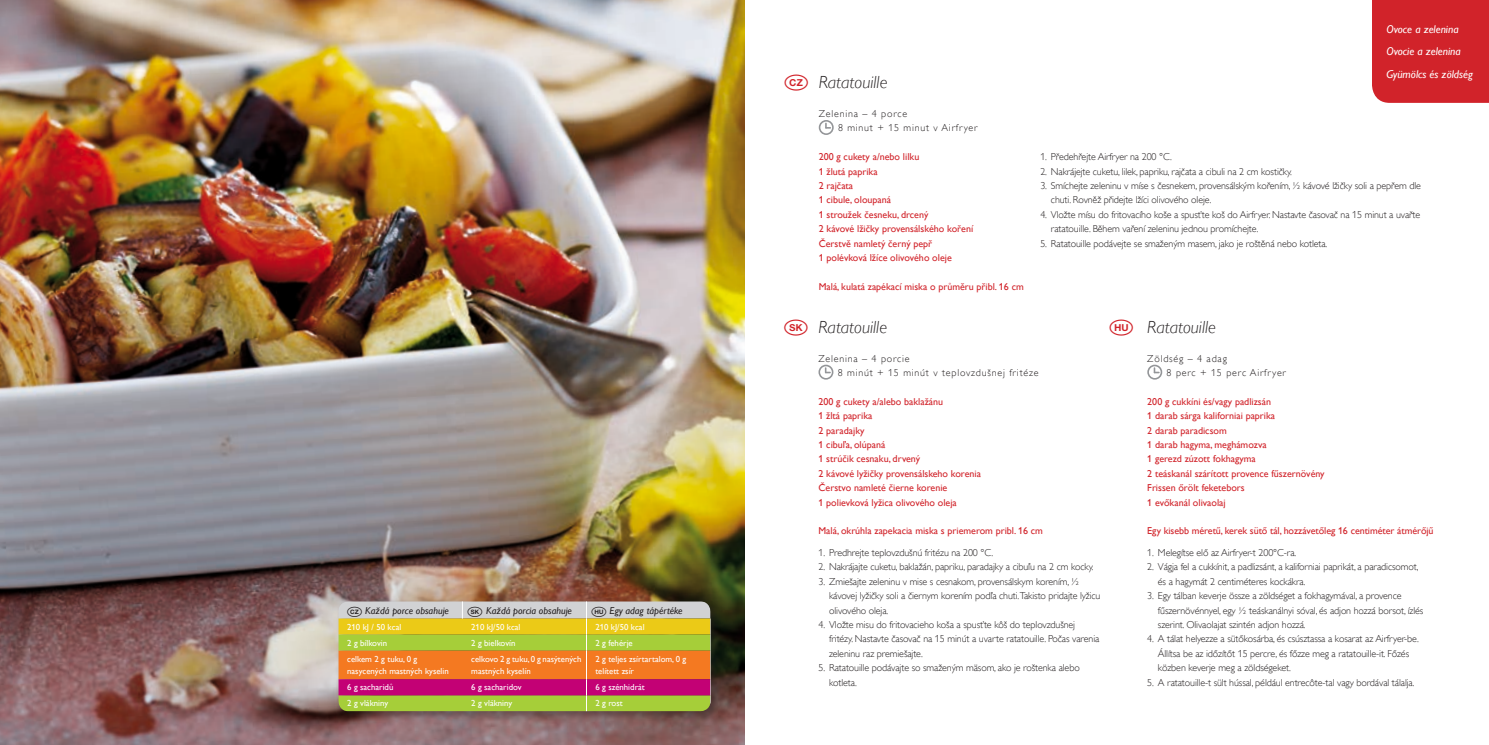
<style>
.page{position:relative;width:1489px;height:745px;background:#fff}
.page>*{position:absolute;margin:0;border:0;box-sizing:border-box;transform-origin:0 0}
.Kop___Gerecht{font:italic 17.5px "Gill Sans Alt One WGL Light";color:#231f20}
.RB-hoek_3x{font:italic 11.25px "Gill Sans Alt One WGL";color:#fff}
.body{font:10px/14.4px "Gill Sans Alt One WGL Light";letter-spacing:-.01em;color:#231f20}
.Ingrediënten___paars{font:10px "Gill Sans Alt One WGL";color:#d1232a}
.Bijgerecht_personen{font:10px "Gill Sans Alt One WGL Light";letter-spacing:.08em;color:#231f20}
.t1{font:italic 10px "Gill Sans Alt One WGL";color:#231f20}
.t2{font:8.75px/12.5px "Gill Sans Alt One WGL";color:#fff}
</style>
<div class="page">
<div style="left:1372px;top:0;width:116px;height:103px;background:#d1232a"></div>
<img style="left:0;top:0;width:744px;height:744px">
<svg style="left:1147px;top:365px;width:14px;height:13px"></svg>
<div style="left:1147px;top:364px;width:15px;height:15px;border:2px solid #939598;border-radius:50%"></div>
<svg style="left:1153px;top:368px;width:5px;height:5px"></svg>
<svg style="left:819px;top:365px;width:13px;height:13px"></svg>
<div style="left:818px;top:364px;width:15px;height:15px;border:2px solid #939598;border-radius:50%"></div>
<svg style="left:824px;top:368px;width:6px;height:5px"></svg>
<div style="left:818px;top:120px;width:15px;height:15px;border:2px solid #939598;border-radius:50%"></div>
<svg style="left:825px;top:123px;width:5px;height:5px"></svg>
<div style="left:336px;top:599px;width:384px;height:121px;background:#231f20;opacity:.35"></div>
<svg style="left:338px;top:601px;width:373px;height:110px;background:#cd984f"></svg>
<p class="t1" style="left:365px;top:602px;width:85px">Každá porce obsahuje</p>
<p class="t1" style="left:486px;top:602px;width:87px">Každá porcia obsahuje</p>
<p class="t1" style="left:591px;top:602px;width:93px">★ Egy adag tápértéke</p>
<p class="t2" style="left:347px;top:620px;width:56px">210 kJ / 50 kcal</p>
<p class="t2" style="left:471px;top:620px;width:51px">210 kJ/50 kcal</p>
<p class="t2" style="left:595px;top:620px;width:51px">210 kJ/50 kcal</p>
<p class="t2" style="left:347px;top:636px;width:41px">2 g bílkovin</p>
<p class="t2" style="left:471px;top:636px;width:46px">2 g bielkovín</p>
<p class="t2" style="left:595px;top:636px;width:39px">2 g fehérje</p>
<p class="t2" style="left:347px;top:652px;width:103px">celkem 2 g tuku, 0 g nasycených mastných kyselin</p>
<p class="t2" style="left:471px;top:652px;width:112px">celkovo 2 g tuku, 0 g nasýtených mastných kyselín</p>
<p class="t2" style="left:595px;top:652px;width:92px">2 g teljes zsírtartalom, 0 g telített zsír</p>
<p class="t2" style="left:347px;top:680px;width:48px">6 g sacharidů</p>
<p class="t2" style="left:471px;top:680px;width:52px">6 g sacharidov</p>
<p class="t2" style="left:595px;top:680px;width:51px">6 g szénhidrát</p>
<p class="t2" style="left:347px;top:696px;width:42px">2 g vlákniny</p>
<p class="t2" style="left:471px;top:696px;width:42px">2 g vlákniny</p>
<p class="t2" style="left:595px;top:696px;width:29px">2 g rost</p>
<p class="Kop___Gerecht" style="left:818px;top:70px;width:70px">Ratatouille</p>
<p class="Bijgerecht_personen" style="left:818px;top:107px;width:90px">Zelenina – 4 porce</p>
<p class="Bijgerecht_personen" style="left:838px;top:121px;width:141px">8 minut + 15 minut v Airfryer</p>
<p class="Ingrediënten___paars" style="left:818px;top:150px;width:102px">200 g cukety a/nebo lilku</p>
<p class="Ingrediënten___paars" style="left:818px;top:164px;width:60px">1 žlutá paprika</p>
<p class="Ingrediënten___paars" style="left:818px;top:179px;width:36px">2 rajčata</p>
<p class="Ingrediënten___paars" style="left:818px;top:193px;width:74px">1 cibule, oloupaná</p>
<p class="Ingrediënten___paars" style="left:818px;top:207px;width:111px">1 stroužek česneku, drcený</p>
<p class="Ingrediënten___paars" style="left:818px;top:222px;width:156px">2 kávové lžičky provensálského koření</p>
<p class="Ingrediënten___paars" style="left:818px;top:236px;width:115px">Čerstvě namletý černý pepř</p>
<p class="Ingrediënten___paars" style="left:818px;top:250px;width:134px">1 polévková lžíce olivového oleje</p>
<p class="Ingrediënten___paars" style="left:818px;top:279px;width:206px">Malá, kulatá zapékací miska o průměru přibl. 16 cm</p>
<p class="RB-hoek_3x" style="left:1386px;top:21px;width:74px">Ovoce a zelenina</p>
<p class="RB-hoek_3x" style="left:1386px;top:44px;width:76px">Ovocie a zelenina</p>
<p class="RB-hoek_3x" style="left:1386px;top:66px;width:88px">Gyümölcs és zöldség</p>
<p class="body" style="left:1040px;top:150px;width:133px">1. Předehřejte Airfryer na 200 °C.</p>
<p class="body" style="left:1040px;top:164px;width:253px">2. Nakrájejte cuketu, lilek, papriku, rajčata a cibuli na 2 cm kostičky.</p>
<p class="body" style="left:1050px;top:178px;width:371px;text-indent:-11px">3. Smíchejte zeleninu v míse s česnekem, provensálským kořením, ½ kávové lžičky soli a pepřem dle chuti. Rovněž přidejte lžíci olivového oleje.</p>
<p class="body" style="left:1050px;top:207px;width:371px;text-indent:-11px">4. Vložte mísu do fritovacího koše a spusťte koš do Airfryer. Nastavte časovač na 15 minut a uvařte ratatouille. Během vaření zeleninu jednou promíchejte.</p>
<p class="body" style="left:1040px;top:236px;width:288px">5. Ratatouille podávejte se smaženým masem, jako je roštěná nebo kotleta.</p>
<p class="Kop___Gerecht" style="left:818px;top:315px;width:70px">Ratatouille</p>
<p class="Bijgerecht_personen" style="left:818px;top:351px;width:93px">Zelenina – 4 porcie</p>
<p class="Bijgerecht_personen" style="left:837px;top:366px;width:202px">8 minút + 15 minút v teplovzdušnej fritéze</p>
<p class="Ingrediënten___paars" style="left:818px;top:394px;width:126px">200 g cukety a/alebo baklažánu</p>
<p class="Ingrediënten___paars" style="left:818px;top:409px;width:55px">1 žltá paprika</p>
<p class="Ingrediënten___paars" style="left:818px;top:423px;width:48px">2 paradajky</p>
<p class="Ingrediënten___paars" style="left:818px;top:437px;width:68px">1 cibuľa, olúpaná</p>
<p class="Ingrediënten___paars" style="left:818px;top:452px;width:103px">1 strúčik cesnaku, drvený</p>
<p class="Ingrediënten___paars" style="left:818px;top:466px;width:164px">2 kávové lyžičky provensálskeho korenia</p>
<p class="Ingrediënten___paars" style="left:818px;top:480px;width:130px">Čerstvo namleté čierne korenie</p>
<p class="Ingrediënten___paars" style="left:818px;top:495px;width:140px">1 polievková lyžica olivového oleja</p>
<p class="Ingrediënten___paars" style="left:818px;top:523px;width:226px">Malá, okrúhla zapekacia miska s priemerom pribl. 16 cm</p>
<p class="body" style="left:818px;top:545px;width:176px">1. Predhrejte teplovzdušnú fritézu na 200 °C.</p>
<p class="body" style="left:818px;top:559px;width:277px">2. Nakrájajte cuketu, baklažán, papriku, paradajky a cibuľu na 2 cm kocky.</p>
<p class="body" style="left:829px;top:574px;width:273px;text-indent:-11px">3. Zmiešajte zeleninu v mise s cesnakom, provensálskym korením, ½ kávovej lyžičky soli a čiernym korením podľa chuti.Takisto pridajte lyžicu olivového oleja.</p>
<p class="body" style="left:829px;top:617px;width:272px;text-indent:-11px">4. Vložte misu do fritovacieho koša a spusťte kôš do teplovzdušnej fritézy. Nastavte časovač na 15 minút a uvarte ratatouille. Počas varenia zeleninu raz premiešajte.</p>
<p class="body" style="left:829px;top:660px;width:252px;text-indent:-11px">5. Ratatouille podávajte so smaženým mäsom, ako je roštenka alebo kotleta.</p>
<p class="Kop___Gerecht" style="left:1147px;top:315px;width:70px">Ratatouille</p>
<p class="Bijgerecht_personen" style="left:1147px;top:351px;width:81px">Zöldség – 4 adag</p>
<p class="Bijgerecht_personen" style="left:1166px;top:366px;width:121px">8 perc + 15 perc Airfryer</p>
<p class="Ingrediënten___paars" style="left:1147px;top:394px;width:125px">200 g cukkíni és/vagy padlizsán</p>
<p class="Ingrediënten___paars" style="left:1147px;top:409px;width:129px">1 darab sárga kaliforniai paprika</p>
<p class="Ingrediënten___paars" style="left:1147px;top:423px;width:81px">2 darab paradicsom</p>
<p class="Ingrediënten___paars" style="left:1147px;top:437px;width:121px">1 darab hagyma, meghámozva</p>
<p class="Ingrediënten___paars" style="left:1147px;top:452px;width:110px">1 gerezd zúzott fokhagyma</p>
<p class="Ingrediënten___paars" style="left:1147px;top:466px;width:179px">2 teáskanál szárított provence fűszernövény</p>
<p class="Ingrediënten___paars" style="left:1147px;top:480px;width:99px">Frissen őrölt feketebors</p>
<p class="Ingrediënten___paars" style="left:1147px;top:495px;width:80px">1 evőkanál olivaolaj</p>
<p class="Ingrediënten___paars" style="left:1147px;top:523px;width:288px">Egy kisebb méretű, kerek sütő tál, hozzávetőleg 16 centiméter átmérőjű</p>
<p class="body" style="left:1147px;top:545px;width:150px">1. Melegítse elő az Airfryer-t 200°C-ra.</p>
<p class="body" style="left:1157px;top:559px;width:262px;text-indent:-11px">2. Vágja fel a cukkínit, a padlizsánt, a kaliforniai paprikát, a paradicsomot, és a hagymát 2 centiméteres kockákra.</p>
<p class="body" style="left:1157px;top:588px;width:267px;text-indent:-11px">3. Egy tálban keverje össze a zöldséget a fokhagymával, a provence fűszernövénnyel, egy ½ teáskanálnyi sóval, és adjon hozzá borsot, ízlés szerint. Olivaolajat szintén adjon hozzá.</p>
<p class="body" style="left:1157px;top:631px;width:262px;text-indent:-11px">4. A tálat helyezze a sütőkosárba, és csúsztassa a kosarat az Airfryer-be.<br>Állítsa be az időzítőt 15 percre, és főzze meg a ratatouille-it. Főzés közben keverje meg a zöldségeket.</p>
<p class="body" style="left:1147px;top:674px;width:269px">5. A ratatouille-t sült hússal, például entrecôte-tal vagy bordával tálalja.</p>
</div>
